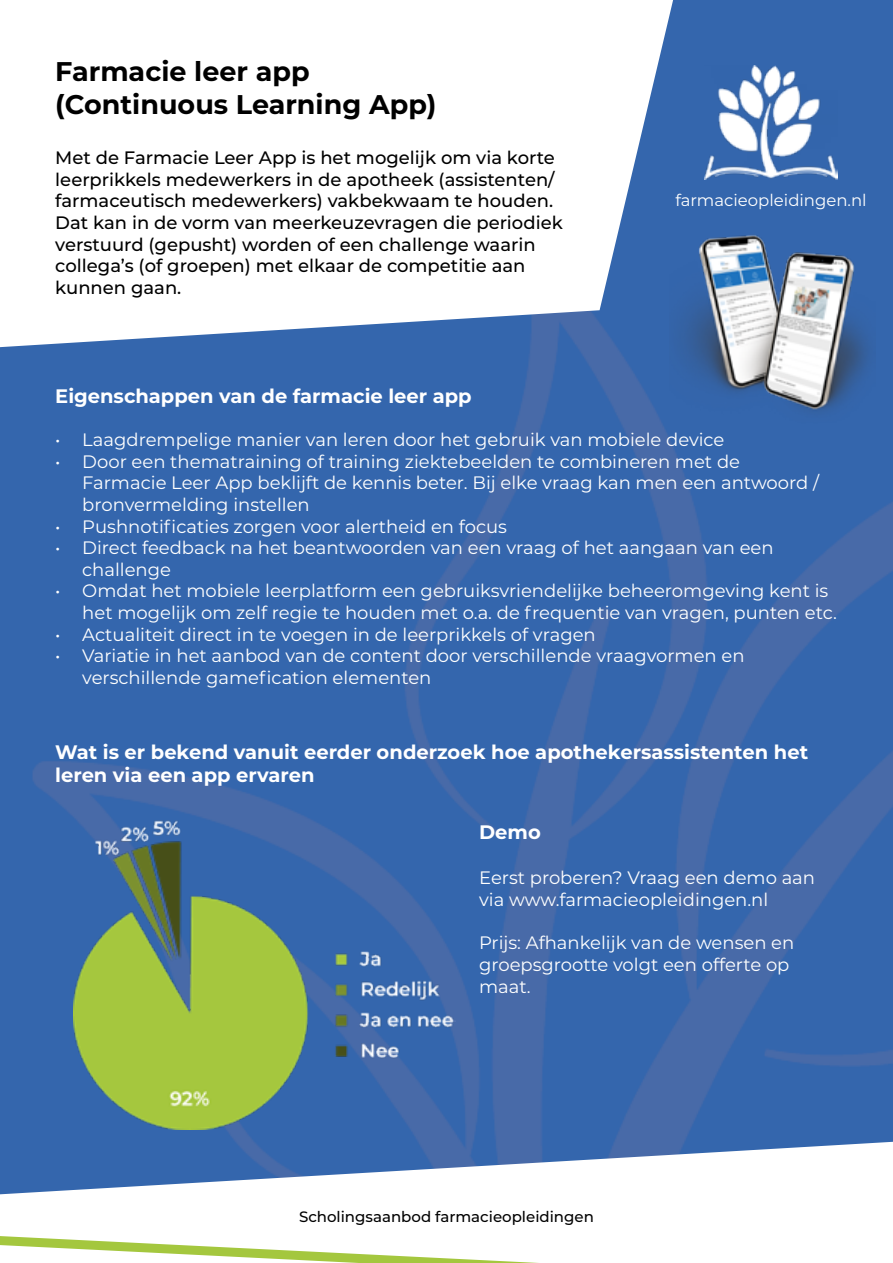
<style>
.page{position:relative;width:893px;height:1263px;background:#fff}
.page>*{position:absolute;margin:0;border:0;box-sizing:border-box;transform-origin:0 0}
.t1{font:700 27px/32.4px "Montserrat";color:#000}
.t2{font:700 19.5px/23.4px "Montserrat";color:#fff}
.t3{font:18px/21.6px "Montserrat";color:#fff}
.t4{font:500 18px/21.6px "Montserrat";color:#000}
.t5{font:16.5px "Montserrat";color:#fff}
.t6{font:500 15px "Montserrat";color:#000}
</style>
<div class="page">
<img style="left:0;top:0;width:893px;height:1142px">
<svg style="left:0;top:1142px;width:889px;height:53px"></svg>
<svg style="left:0;top:0;width:673px;height:347px"></svg>
<img style="left:704px;top:66px;width:134px;height:114px">
<img style="left:73px;top:820px;width:382px;height:310px">
<svg style="left:0;top:1236px;width:538px;height:27px"></svg>
<img style="left:670px;top:209px;width:205px;height:215px">
<h1 class="t1" style="left:55px;top:54px;width:383px">Farmacie leer app (Continuous Learning App)</h1>
<p class="t4" style="left:55px;top:146px;width:509px">Met de Farmacie Leer App is het mogelijk om via korte leerprikkels medewerkers in de apotheek (assistenten/ farmaceutisch medewerkers) vakbekwaam te houden.<br>Dat kan in de vorm van meerkeuzevragen die periodiek verstuurd (gepusht) worden of een challenge waarin collega’s (of groepen) met elkaar de competitie aan kunnen gaan.</p>
<p class="t5" style="left:675px;top:189px;width:193px">farmacieopleidingen.nl</p>
<p class="t2" style="left:55px;top:383px;width:418px">Eigenschappen van de farmacie leer app</p>
<p class="t3" style="left:55px;top:428px;width:671px">• Laagdrempelige manier van leren door het gebruik van mobiele device</p>
<p class="t3" style="left:82px;top:450px;width:738px;text-indent:-27px">• Door een thematraining of training ziektebeelden te combineren met de<br>Farmacie Leer App beklijft de kennis beter. Bij elke vraag kan men een antwoord / bronvermelding instellen</p>
<p class="t3" style="left:55px;top:515px;width:453px">• Pushnotificaties zorgen voor alertheid en focus</p>
<p class="t3" style="left:82px;top:536px;width:693px;text-indent:-27px">• Direct feedback na het beantwoorden van een vraag of het aangaan van een challenge</p>
<p class="t3" style="left:82px;top:579px;width:756px;text-indent:-27px">• Omdat het mobiele leerplatform een gebruiksvriendelijke beheeromgeving kent is het mogelijk om zelf regie te houden met o.a. de frequentie van vragen, punten etc.</p>
<p class="t3" style="left:55px;top:623px;width:542px">• Actualiteit direct in te voegen in de leerprikkels of vragen</p>
<p class="t3" style="left:82px;top:644px;width:664px;text-indent:-27px">• Variatie in het aanbod van de content door verschillende vraagvormen en verschillende gamefication elementen</p>
<p class="t2" style="left:55px;top:739px;width:754px">Wat is er bekend vanuit eerder onderzoek hoe apothekersassistenten het leren via een app ervaren</p>
<p class="t2" style="left:479px;top:820px;width:63px">Demo</p>
<p class="t3" style="left:479px;top:867px;width:338px">Eerst proberen? Vraag een demo aan via www.farmacieopleidingen.nl</p>
<p class="t3" style="left:479px;top:931px;width:317px">Prijs: Afhankelijk van de wensen en groepsgrootte volgt een offerte op maat.</p>
<p class="t6" style="left:299px;top:1206px;width:296px">Scholingsaanbod farmacieopleidingen</p>
</div>
